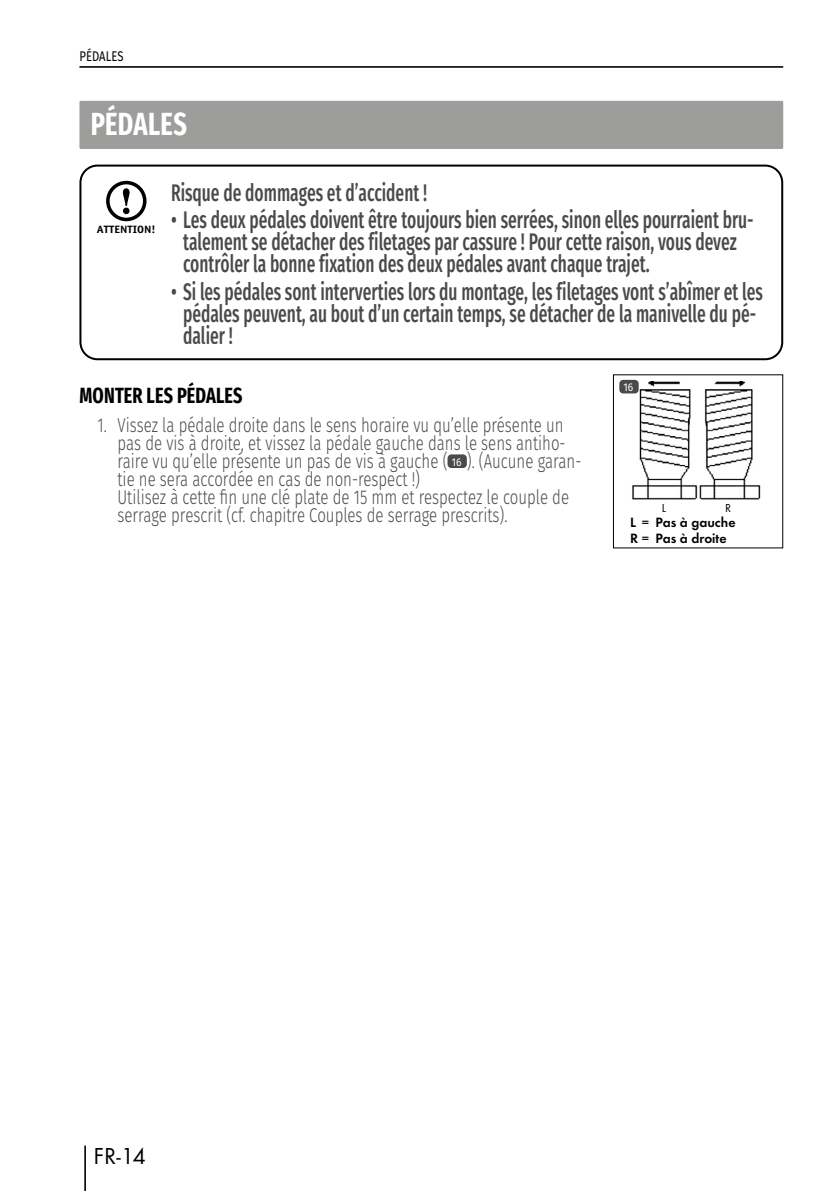
<style>
.page{position:relative;width:840px;height:1191px;background:#fff}
.page>*{position:absolute;margin:0;border:0;box-sizing:border-box;transform-origin:0 0}
.N_Überschrift__H1{font:700 32px "Fira Sans Condensed";letter-spacing:.01em;color:#fff;scale:.85 1}
.N_Warnhinweise_Text{font:500 24px/22px "Fira Sans Condensed";color:#4a4a49;scale:.75 1}
.t1{font:24px "Futura TOT Boo";color:#000}
.N_Überschrift__H3{font:700 22px "Fira Sans Condensed";letter-spacing:.01em;color:#000;scale:.85 1}
.N_Text_Aufzählung_3{font:300 20px/18px "Fira Sans";color:#4a4a49;text-align:justify;scale:.75 1}
._07_Legende{font:14px/16px "Futura TOT Dem";color:#000}
.N_Kolumne_LI{font:14px "Fira Sans";letter-spacing:.01em;color:#000;scale:.8 1}
.t2{font:12px "Futura TOT Boo";color:#000}
.Bezifferung_Box_Teil{font:11.2px "Fira Sans";color:#fff;scale:.91 1}
.t3{font:700 10.6px "Officina Sans Std";color:#000;scale:1.11 1}
</style>
<div class="page">
<hr style="left:84px;top:1145px;width:2px;height:46px;background:#000">
<hr style="left:79px;top:66px;width:703px;height:2px;background:#000">
<div style="left:79px;top:101px;width:703px;height:48px;background:#9d9d9c"></div>
<div style="left:448px;top:455px;width:17px;height:12px;background:#4a4a49;border-radius:3px"></div>
<div style="left:447px;top:454px;width:19px;height:14px;border:2px solid #4a4a49;border-radius:3px"></div>
<div style="left:79px;top:165px;width:703px;height:195px;border:2px solid #000;border-radius:17px"></div>
<div style="left:106px;top:181px;width:40px;height:40px;border:4px solid #000;border-radius:50%"></div>
<svg style="left:123px;top:188px;width:6px;height:26px"></svg>
<img style="left:627px;top:381px;width:134px;height:123px">
<div style="left:620px;top:381px;width:17px;height:11px;background:#4a4a49;border-radius:3px"></div>
<div style="left:619px;top:380px;width:19px;height:13px;border:2px solid #4a4a49;border-radius:3px"></div>
<p class="N_Kolumne_LI" style="left:79px;top:46px;width:57px">PÉDALES</p>
<p class="N_Überschrift__H1" style="left:91px;top:94px;width:114px">PÉDALES</p>
<p class="t3" style="left:97px;top:223px;width:54px">ATTENTION!</p>
<p class="N_Warnhinweise_Text" style="left:171px;top:179px;width:343px">Risque de dommages et d’accident !</p>
<p class="N_Warnhinweise_Text" style="left:183px;top:206px;width:761px;text-indent:-12px">• Les deux pédales doivent être toujours bien serrées, sinon elles pourraient bru&shy;talement se détacher des filetages par cassure ! Pour cette raison, vous devez contrôler la bonne fixation des deux pédales avant chaque trajet.</p>
<p class="N_Warnhinweise_Text" style="left:183px;top:278px;width:774px;text-indent:-12px">• Si les pédales sont interverties lors du montage, les filetages vont s’abîmer et les pédales peuvent, au bout d’un certain temps, se détacher de la manivelle du pé&shy;dalier !</p>
<p class="N_Überschrift__H3" style="left:79px;top:375px;width:193px">MONTER LES PÉDALES</p>
<p class="N_Text_Aufzählung_3" style="left:117px;top:416px;width:598px;text-indent:-20px">1. Vissez la pédale droite dans le sens horaire vu qu’elle présente un pas de vis à droite, et vissez la pédale gauche dans le sens antiho&shy;raire vu qu’elle présente un pas de vis à gauche (</p>
<p class="Bezifferung_Box_Teil" style="left:451px;top:453px;width:12px">16</p>
<p class="N_Text_Aufzählung_3" style="left:466px;top:452px;width:154px">). (Aucune garan-</p>
<p class="N_Text_Aufzählung_3" style="left:117px;top:470px;width:603px;text-align:left">tie ne sera accordée en cas de non-respect !)<br>Utilisez à cette fin une clé plate de 15 mm et respectez le couple de serrage prescrit (cf. chapitre Couples de serrage prescrits).</p>
<p class="Bezifferung_Box_Teil" style="left:623px;top:379px;width:12px">16</p>
<p class="t2" style="left:661px;top:501px;width:6px">L</p>
<p class="t2" style="left:724px;top:501px;width:8px">R</p>
<p class="_07_Legende" style="left:629px;top:514px;width:107px">L = Pas à gauche<br>R = Pas à droite</p>
<p class="t1" style="left:94px;top:1141px;width:54px">FR-14</p>
</div>
